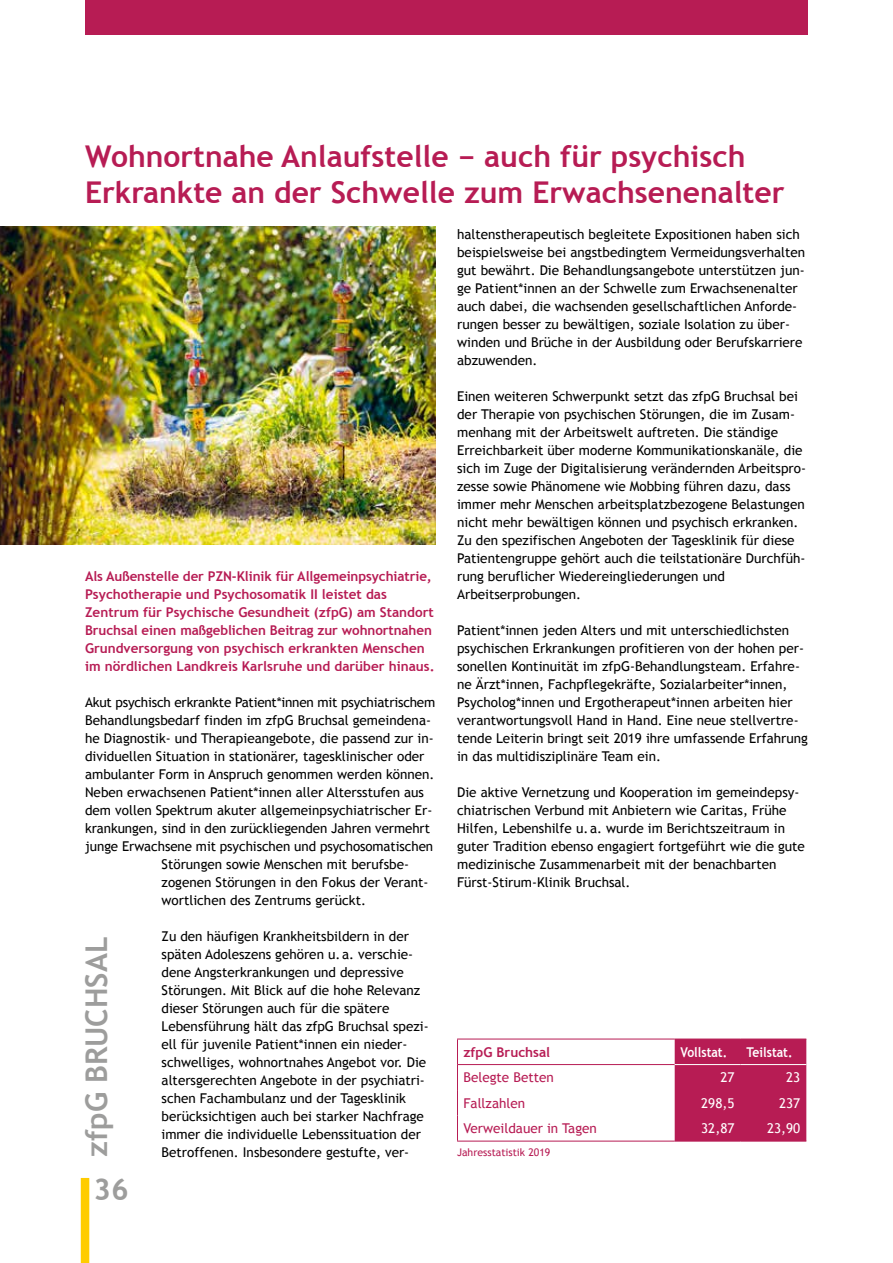
<style>
.page{position:relative;width:893px;height:1263px;background:#fff}
.page>*{position:absolute;margin:0;border:0;box-sizing:border-box;transform-origin:0 0}
.t1{font:700 30px/36px "Trebuchet MS";color:#b71c54}
.t2{font:700 30px "Trebuchet MS";color:#9d9d9c}
.t3{font:13.5px/18px "Trebuchet MS";color:#000}
.t4{font:700 13.5px/18px "Trebuchet MS";color:#b71c54}
.t5{font:13.5px "Trebuchet MS";color:#b71c54}
.t6{font:13.5px "Trebuchet MS";color:#fff}
.t7{font:700 13.5px "Trebuchet MS";color:#fff;scale:.9 1}
.t8{font:10.5px "Trebuchet MS";color:#b71c54}
</style>
<div class="page">
<div style="left:81px;top:1178px;width:8px;height:85px;background:#fc0"></div>
<div style="left:85px;top:0;width:723px;height:34px;background:#b71c54"></div>
<img style="left:0;top:227px;width:435px;height:318px">
<div style="left:675px;top:1040px;width:131px;height:101px;background:#b71c54"></div>
<hr style="left:457px;top:1039px;width:218px;height:1px;background:#b71c54">
<hr style="left:457px;top:1064px;width:218px;height:1px;background:#b71c54">
<svg style="left:457px;top:1039px;width:1px;height:102px"></svg>
<hr style="left:457px;top:1141px;width:218px;height:1px;background:#b71c54">
<hr style="left:675px;top:1039px;width:65px;height:1px;background:#b71c54">
<hr style="left:740px;top:1039px;width:66px;height:1px;background:#b71c54">
<hr style="left:675px;top:1064px;width:65px;height:1px;background:#fff">
<hr style="left:740px;top:1064px;width:66px;height:1px;background:#fff">
<hr style="left:675px;top:1141px;width:65px;height:1px;background:#b71c54">
<hr style="left:740px;top:1141px;width:66px;height:1px;background:#b71c54">
<h1 class="t1" style="left:85px;top:138px;width:701px">Wohnortnahe Anlaufstelle − auch für psychisch<br>Erkrankte an der Schwelle zum Erwachsenenalter</h1>
<p class="t4" style="left:85px;top:567px;width:351px">Als Außenstelle der PZN-Klinik für Allgemeinpsychiatrie, Psychotherapie und Psychosomatik II leistet das Zentrum für Psychische Gesundheit (zfpG) am Standort Bruchsal einen maßgeblichen Beitrag zur wohnortnahen Grundversorgung von psychisch erkrankten Menschen im nördlichen Landkreis Karlsruhe und darüber hinaus.</p>
<p class="t3" style="left:85px;top:693px;width:352px">Akut psychisch erkrankte Patient*innen mit psychiatrischem</p>
<p class="t3" style="left:85px;top:711px;width:348px">Behandlungsbedarf finden im zfpG Bruchsal gemeindena-</p>
<p class="t3" style="left:85px;top:729px;width:350px">he Diagnostik- und Therapieangebote, die passend zur in-</p>
<p class="t3" style="left:85px;top:747px;width:341px">dividuellen Situation in stationärer, tagesklinischer oder</p>
<p class="t3" style="left:85px;top:765px;width:351px">ambulanter Form in Anspruch genommen werden können.</p>
<p class="t3" style="left:85px;top:783px;width:341px">Neben erwachsenen Patient*innen aller Altersstufen aus</p>
<p class="t3" style="left:85px;top:801px;width:349px">dem vollen Spektrum akuter allgemeinpsychiatrischer Er-</p>
<p class="t3" style="left:85px;top:819px;width:346px">krankungen, sind in den zurückliegenden Jahren vermehrt</p>
<p class="t3" style="left:85px;top:837px;width:350px">junge Erwachsene mit psychischen und psychosomatischen</p>
<p class="t3" style="left:162px;top:855px;width:247px">Störungen sowie Menschen mit berufsbe-</p>
<p class="t3" style="left:162px;top:873px;width:268px">zogenen Störungen in den Fokus der Verant-</p>
<p class="t3" style="left:162px;top:891px;width:206px">wortlichen des Zentrums gerückt.</p>
<p class="t3" style="left:162px;top:927px;width:269px">Zu den häufigen Krankheitsbildern in der späten Adoleszens gehören u.a. verschie&shy;dene Angsterkrankungen und depressive Störungen. Mit Blick auf die hohe Relevanz dieser Störungen auch für die spätere Lebensführung hält das zfpG Bruchsal spezi&shy;ell für juvenile Patient*innen ein nieder&shy;schwelliges, wohnortnahes Angebot vor. Die altersgerechten Angebote in der psychiatri&shy;schen Fachambulanz und der Tagesklinik berücksichtigen auch bei starker Nachfrage immer die individuelle Lebenssituation der Betroffenen. Insbesondere gestufte, ver-</p>
<h1 class="t2" style="left:78px;top:1157px;width:221px;rotate:-90deg">zfpG BRUCHSAL</h1>
<h1 class="t2" style="left:94px;top:1171px;width:37px">36</h1>
<p class="t3" style="left:457px;top:225px;width:350px">haltenstherapeutisch begleitete Expositionen haben sich beispielsweise bei angstbedingtem Vermeidungsverhalten gut bewährt. Die Behandlungsangebote unterstützen jun&shy;ge Patient*innen an der Schwelle zum Erwachsenenalter auch dabei, die wachsenden gesellschaftlichen Anforde&shy;rungen besser zu bewältigen, soziale Isolation zu über&shy;winden und Brüche in der Ausbildung oder Berufskarriere abzuwenden.</p>
<p class="t3" style="left:457px;top:387px;width:350px">Einen weiteren Schwerpunkt setzt das zfpG Bruchsal bei der Therapie von psychischen Störungen, die im Zusam&shy;menhang mit der Arbeitswelt auftreten. Die ständige Erreichbarkeit über moderne Kommunikationskanäle, die sich im Zuge der Digitalisierung verändernden Arbeitspro&shy;zesse sowie Phänomene wie Mobbing führen dazu, dass immer mehr Menschen arbeitsplatzbezogene Belastungen nicht mehr bewältigen können und psychisch erkranken.<br>Zu den spezifischen Angeboten der Tagesklinik für diese Patientengruppe gehört auch die teilstationäre Durchfüh&shy;rung beruflicher Wiedereingliederungen und Arbeitserprobungen.</p>
<p class="t3" style="left:457px;top:621px;width:352px">Patient*innen jeden Alters und mit unterschiedlichsten psychischen Erkrankungen profitieren von der hohen per&shy;sonellen Kontinuität im zfpG-Behandlungsteam. Erfahre&shy;ne Ärzt*innen, Fachpflegekräfte, Sozialarbeiter*innen, Psycholog*innen und Ergotherapeut*innen arbeiten hier verantwortungsvoll Hand in Hand. Eine neue stellvertre&shy;tende Leiterin bringt seit 2019 ihre umfassende Erfahrung in das multidisziplinäre Team ein.</p>
<p class="t3" style="left:457px;top:783px;width:349px">Die aktive Vernetzung und Kooperation im gemeindepsy&shy;chiatrischen Verbund mit Anbietern wie Caritas, Frühe Hilfen, Lebenshilfe u.a. wurde im Berichtszeitraum in guter Tradition ebenso engagiert fortgeführt wie die gute medizinische Zusammenarbeit mit der benachbarten Fürst-Stirum-Klinik Bruchsal.</p>
<p class="t4" style="left:463px;top:1043px;width:88px">zfpG Bruchsal</p>
<p class="t7" style="left:681px;top:1043px;width:53px">Vollstat.</p>
<p class="t7" style="left:746px;top:1043px;width:53px">Teilstat.</p>
<p class="t5" style="left:463px;top:1069px;width:92px">Belegte Betten</p>
<p class="t6" style="left:720px;top:1069px;width:16px">27</p>
<p class="t6" style="left:786px;top:1069px;width:16px">23</p>
<p class="t5" style="left:463px;top:1094px;width:63px">Fallzahlen</p>
<p class="t6" style="left:701px;top:1094px;width:35px">298,5</p>
<p class="t6" style="left:779px;top:1094px;width:23px">237</p>
<p class="t5" style="left:463px;top:1120px;width:135px">Verweildauer in Tagen</p>
<p class="t6" style="left:701px;top:1120px;width:35px">32,87</p>
<p class="t6" style="left:767px;top:1120px;width:35px">23,90</p>
<p class="t8" style="left:457px;top:1146px;width:95px">Jahresstatistik 2019</p>
</div>
